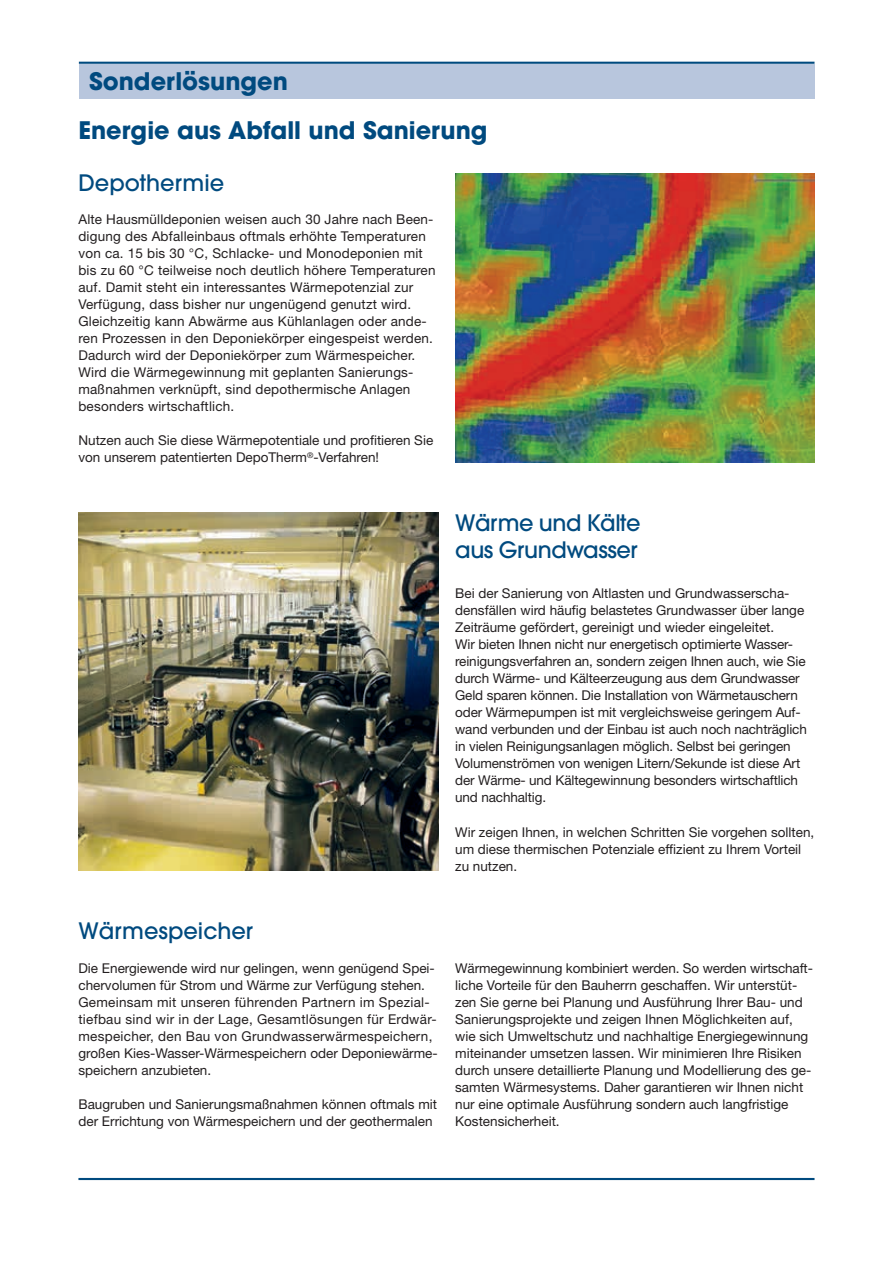
<style>
.page{position:relative;width:893px;height:1263px;background:#fff}
.page>*{position:absolute;margin:0;border:0;box-sizing:border-box;transform-origin:0 0}
.t1{font:700 24px "Avant Garde";color:#004a7f}
.t2{font:500 22.5px/27px "Avant Garde";letter-spacing:-.02em;color:#004a7f}
.t3{font:500 22.5px "Avant Garde";color:#004a7f}
.t4{font:13.5px/17px "Helvetica Neue LT";color:#231f20}
</style>
<div class="page">
<div style="left:79px;top:64px;width:735px;height:35px;background:#b8c6dd"></div>
<img style="left:455px;top:173px;width:359px;height:289px">
<img style="left:78px;top:513px;width:360px;height:357px">
<hr style="left:78px;top:1178px;width:736px;height:2px;background:#004a7f">
<hr style="left:79px;top:62px;width:735px;height:2px;background:#004a7f">
<h1 class="t1" style="left:89px;top:66px;width:200px">Sonderlösungen</h1>
<h1 class="t1" style="left:78px;top:115px;width:410px">Energie aus Abfall und Sanierung</h1>
<h2 class="t3" style="left:78px;top:169px;width:147px">Depothermie</h2>
<p class="t4" style="left:78px;top:211px;width:359px">Alte Hausmülldeponien weisen auch 30 Jahre nach Been&shy;digung des Abfalleinbaus oftmals erhöhte Temperaturen von ca. 15 bis 30 °C, Schlacke- und Monodeponien mit bis zu 60 °C teilweise noch deutlich höhere Temperaturen auf. Damit steht ein interessantes Wärmepotenzial zur Verfügung, dass bisher nur ungenügend genutzt wird.<br>Gleichzeitig kann Abwärme aus Kühlanlagen oder ande&shy;ren Prozessen in den Deponiekörper eingespeist werden.<br>Dadurch wird der Deponiekörper zum Wärmespeicher.<br>Wird die Wärmegewinnung mit geplanten Sanierungs&shy;maßnahmen verknüpft, sind depothermische Anlagen besonders wirtschaftlich.</p>
<p class="t4" style="left:78px;top:432px;width:356px">Nutzen auch Sie diese Wärmepotentiale und profitieren Sie von unserem patentierten DepoTherm<sup>®</sup>-Verfahren!</p>
<h2 class="t2" style="left:455px;top:509px;width:187px">Wärme und Kälte aus Grundwasser</h2>
<p class="t4" style="left:455px;top:585px;width:353px">Bei der Sanierung von Altlasten und Grundwasserscha&shy;densfällen wird häufig belastetes Grundwasser über lange Zeiträume gefördert, gereinigt und wieder eingeleitet.<br>Wir bieten Ihnen nicht nur energetisch optimierte Wasser&shy;reinigungsverfahren an, sondern zeigen Ihnen auch, wie Sie durch Wärme- und Kälteerzeugung aus dem Grundwasser Geld sparen können. Die Installation von Wärmetauschern oder Wärmepumpen ist mit vergleichsweise geringem Auf&shy;wand verbunden und der Einbau ist auch noch nachträglich in vielen Reinigungsanlagen möglich. Selbst bei geringen Volumenströmen von wenigen Litern/Sekunde ist diese Art der Wärme- und Kältegewinnung besonders wirtschaftlich und nachhaltig.</p>
<p class="t4" style="left:455px;top:823px;width:361px">Wir zeigen Ihnen, in welchen Schritten Sie vorgehen sollten, um diese thermischen Potenziale effizient zu Ihrem Vorteil zu nutzen.</p>
<h2 class="t3" style="left:78px;top:917px;width:176px">Wärmespeicher</h2>
<p class="t4" style="left:78px;top:959px;width:361px">Die Energiewende wird nur gelingen, wenn genügend Spei&shy;chervolumen für Strom und Wärme zur Verfügung stehen.<br>Gemeinsam mit unseren führenden Partnern im Spezial&shy;tiefbau sind wir in der Lage, Gesamtlösungen für Erdwär&shy;mespeicher, den Bau von Grundwasserwärmespeichern, großen Kies-Wasser-Wärmespeichern oder Deponiewärme&shy;speichern anzubieten.</p>
<p class="t4" style="left:78px;top:1095px;width:360px">Baugruben und Sanierungsmaßnahmen können oftmals mit der Errichtung von Wärmespeichern und der geothermalen</p>
<p class="t4" style="left:455px;top:959px;width:359px">Wärmegewinnung kombiniert werden. So werden wirtschaft&shy;liche Vorteile für den Bauherrn geschaffen. Wir unterstüt&shy;zen Sie gerne bei Planung und Ausführung Ihrer Bau- und Sanierungsprojekte und zeigen Ihnen Möglichkeiten auf, wie sich Umweltschutz und nachhaltige Energiegewinnung miteinander umsetzen lassen. Wir minimieren Ihre Risiken durch unsere detaillierte Planung und Modellierung des ge&shy;samten Wärmesystems. Daher garantieren wir Ihnen nicht nur eine optimale Ausführung sondern auch langfristige Kostensicherheit.</p>
</div>
